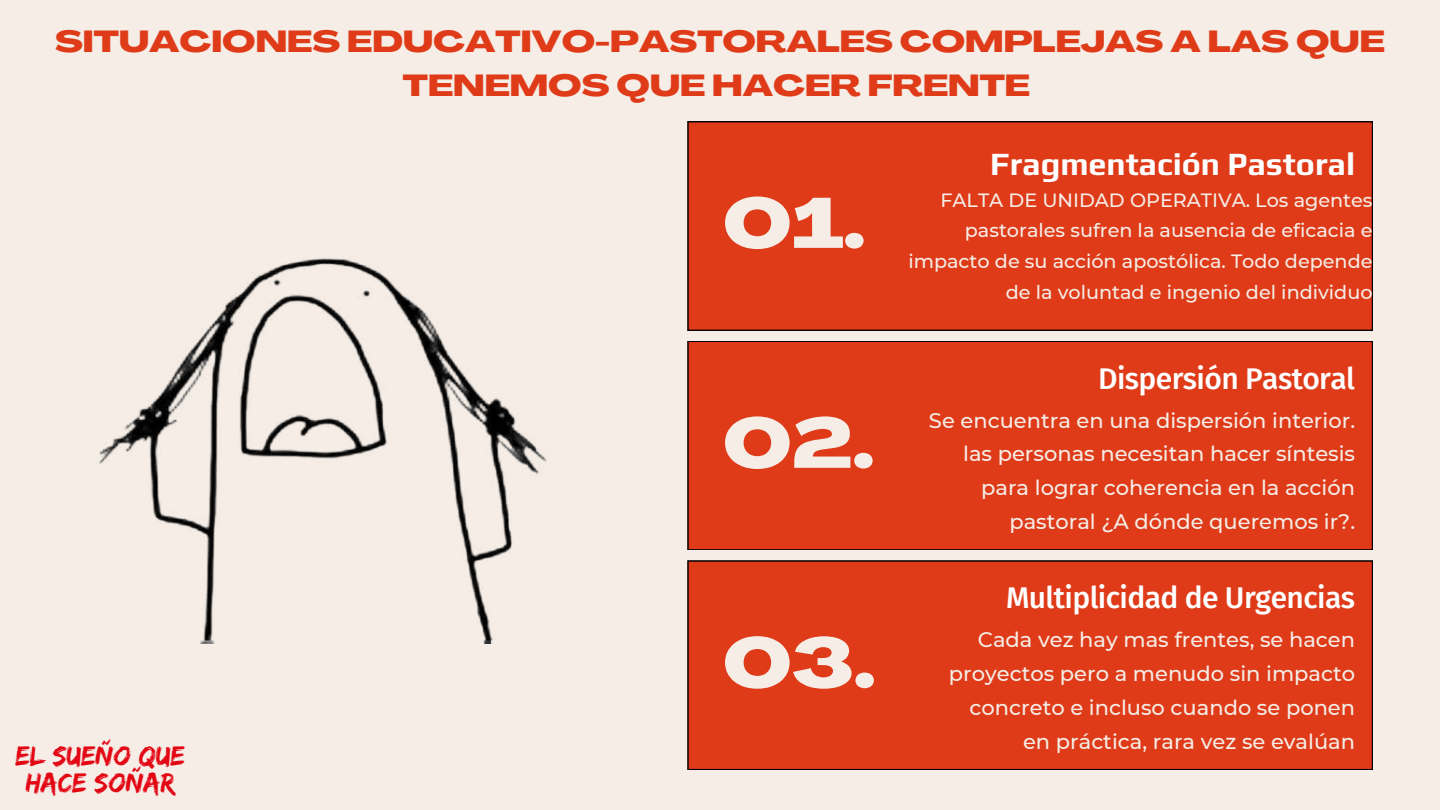
<style>
.page{position:relative;width:1440px;height:810px;background:#f5ede6}
.page>*{position:absolute;margin:0;border:0;box-sizing:border-box;transform-origin:0 0}
.t1{font:800 70px "Agrandir Grand";color:#f5ede6}
.t2{font:700 32.2px "Play";color:#fff}
.t3{font:800 30px/44.2px "Agrandir Grand";color:#df3b19;text-align:center}
.t4{font:500 30px "Fira Sans";letter-spacing:-.02em;color:#fff}
.t5{font:28.6px/27px "Edo";color:#e30613;text-align:center}
.t6{font:500 21px/33.7px "Montserrat";color:#f5ede6;text-align:right}
.t7{font:500 19.2px/30.7px "Montserrat";color:#f5ede6;text-align:right}
</style>
<div class="page">
<div style="left:688px;top:122px;width:685px;height:208px;background:#df3b19"></div>
<div style="left:688px;top:341px;width:685px;height:209px;background:#df3b19"></div>
<div style="left:688px;top:561px;width:685px;height:208px;background:#df3b19"></div>
<img style="left:99px;top:258px;width:448px;height:385px">
<h3 class="t3" style="left:55px;top:20px;width:1331px">SITUACIONES EDUCATIVO-PASTORALES COMPLEJAS A LAS QUE<br>TENEMOS QUE HACER FRENTE</h3>
<h3 class="t5" style="left:16px;top:742px;width:171px">EL SUEÑO QUE<br>HACE SOÑAR</h3>
<h1 class="t1" style="left:723px;top:179px;width:144px">01.</h1>
<h1 class="t1" style="left:723px;top:399px;width:153px">02.</h1>
<h1 class="t1" style="left:723px;top:618px;width:154px">03.</h1>
<h2 class="t2" style="left:990px;top:141px;width:367px">Fragmentación Pastoral</h2>
<p class="t7" style="left:908px;top:184px;width:466px">FALTA DE UNIDAD OPERATIVA. Los agentes pastorales sufren la ausencia de eficacia e impacto de su acción apostólica. Todo depende de la voluntad e ingenio del individuo</p>
<h3 class="t4" style="left:1098px;top:354px;width:258px">Dispersión Pastoral</h3>
<p class="t6" style="left:929px;top:403px;width:428px">Se encuentra en una dispersión interior. las personas necesitan hacer síntesis para lograr coherencia en la acción pastoral ¿A dónde queremos ir?.</p>
<h3 class="t4" style="left:1006px;top:574px;width:351px">Multiplicidad de Urgencias</h3>
<p class="t6" style="left:949px;top:622px;width:408px">Cada vez hay mas frentes, se hacen proyectos pero a menudo sin impacto concreto e incluso cuando se ponen en práctica, rara vez se evalúan</p>
</div>
